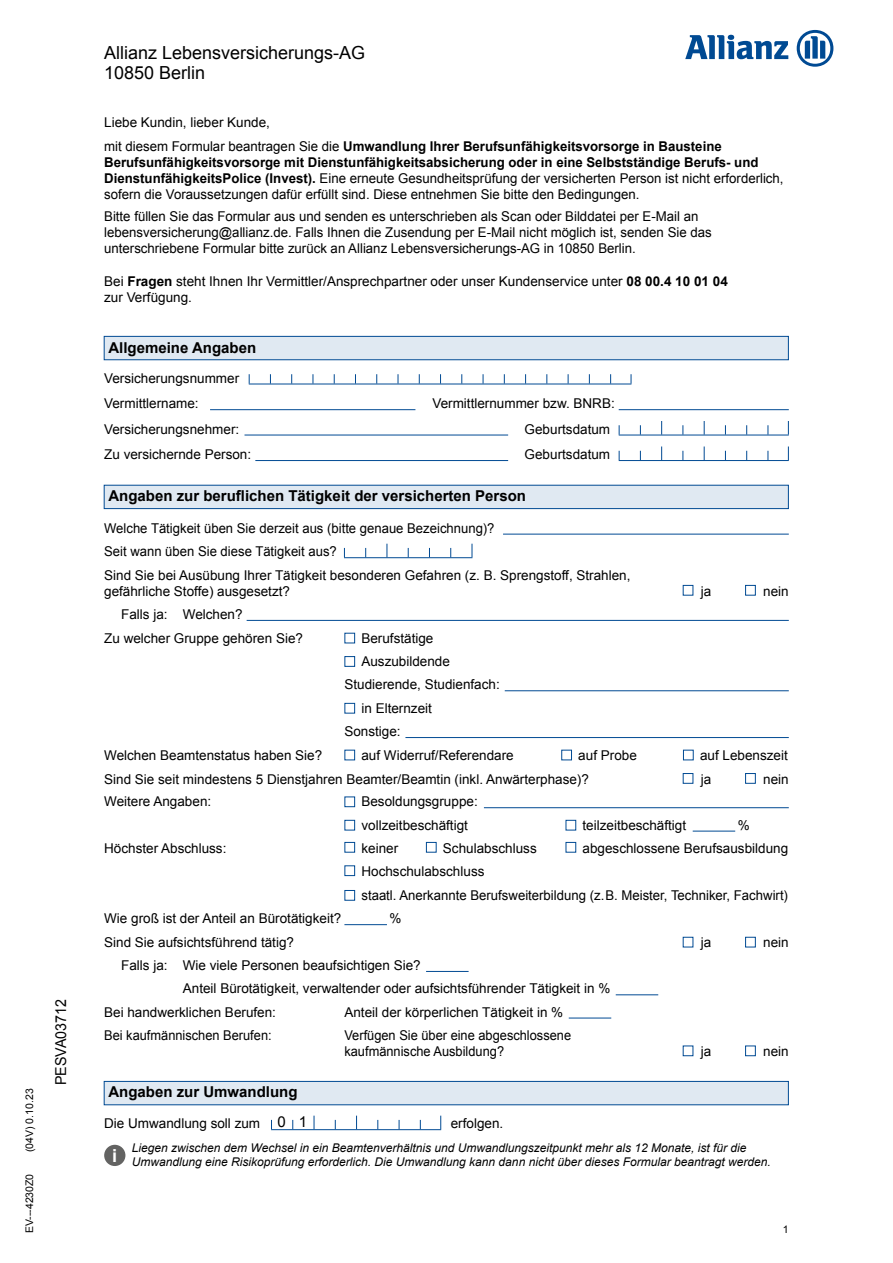
<style>
.page{position:relative;width:893px;height:1263px;background:#fff}
.page>*{position:absolute;margin:0;border:0;box-sizing:border-box;transform-origin:0 0}
.t1{font:18px/19.2px "Arial";color:#000}
.t2{font:700 18px "Arial";color:#fff}
.t3{font:700 15px "Arial";color:#000}
.t4{font:15px "Arial";color:#000;scale:.95 1}
.t5{font:13.5px/15.9px "Arial";color:#000}
.t6{font:13.5px/15.9px "Arial";color:#000;scale:.95 1}
.t7{font:italic 12px/13.8px "Arial";color:#000}
.t8{font:10.5px "Arial";color:#000}
.s1{font-weight:700}
.s2{font-size:15px}
</style>
<div class="page">
<div style="left:104px;top:336px;width:685px;height:24px;background:#e0e9f2;border:1px solid #004a93"></div>
<div style="left:104px;top:485px;width:685px;height:24px;background:#e0e9f2;border:1px solid #004a93"></div>
<div style="left:104px;top:1081px;width:685px;height:24px;background:#e0e9f2;border:1px solid #004a93"></div>
<svg style="left:685px;top:35px;width:103px;height:24px"></svg>
<svg style="left:797px;top:30px;width:36px;height:37px"></svg>
<div style="left:683px;top:585px;width:10px;height:11px;border:1px solid #004a93"></div>
<div style="left:745px;top:585px;width:11px;height:11px;border:1px solid #004a93"></div>
<div style="left:683px;top:773px;width:10px;height:11px;border:1px solid #004a93"></div>
<div style="left:745px;top:773px;width:11px;height:11px;border:1px solid #004a93"></div>
<div style="left:745px;top:1045px;width:11px;height:11px;border:1px solid #004a93"></div>
<hr style="left:249px;top:384px;width:382px;height:1px;background:#004a93">
<hr style="left:244px;top:435px;width:264px;height:1px;background:#004a93">
<hr style="left:503px;top:534px;width:286px;height:1px;background:#004a93">
<hr style="left:619px;top:435px;width:170px;height:1px;background:#004a93">
<hr style="left:619px;top:460px;width:170px;height:1px;background:#004a93">
<hr style="left:255px;top:460px;width:253px;height:1px;background:#004a93">
<hr style="left:210px;top:409px;width:205px;height:1px;background:#004a93">
<hr style="left:619px;top:409px;width:170px;height:1px;background:#004a93">
<hr style="left:247px;top:620px;width:542px;height:1px;background:#004a93">
<hr style="left:505px;top:690px;width:284px;height:1px;background:#004a93">
<hr style="left:405px;top:737px;width:384px;height:1px;background:#004a93">
<hr style="left:484px;top:807px;width:305px;height:1px;background:#004a93">
<hr style="left:693px;top:831px;width:42px;height:1px;background:#004a93">
<hr style="left:344px;top:924px;width:43px;height:1px;background:#004a93">
<hr style="left:426px;top:971px;width:43px;height:1px;background:#004a93">
<hr style="left:616px;top:994px;width:42px;height:1px;background:#004a93">
<hr style="left:569px;top:1017px;width:42px;height:1px;background:#004a93">
<div style="left:745px;top:937px;width:11px;height:10px;border:1px solid #004a93"></div>
<div style="left:344px;top:633px;width:11px;height:10px;border:1px solid #004a93"></div>
<div style="left:344px;top:750px;width:11px;height:10px;border:1px solid #004a93"></div>
<div style="left:561px;top:750px;width:11px;height:10px;border:1px solid #004a93"></div>
<div style="left:683px;top:750px;width:11px;height:10px;border:1px solid #004a93"></div>
<div style="left:344px;top:703px;width:11px;height:10px;border:1px solid #004a93"></div>
<div style="left:344px;top:796px;width:11px;height:11px;border:1px solid #004a93"></div>
<div style="left:344px;top:865px;width:11px;height:11px;border:1px solid #004a93"></div>
<div style="left:426px;top:842px;width:11px;height:11px;border:1px solid #004a93"></div>
<div style="left:566px;top:842px;width:10px;height:11px;border:1px solid #004a93"></div>
<div style="left:344px;top:842px;width:11px;height:11px;border:1px solid #004a93"></div>
<div style="left:344px;top:890px;width:11px;height:11px;border:1px solid #004a93"></div>
<div style="left:344px;top:820px;width:11px;height:10px;border:1px solid #004a93"></div>
<div style="left:566px;top:820px;width:10px;height:10px;border:1px solid #004a93"></div>
<div style="left:344px;top:656px;width:11px;height:11px;border:1px solid #004a93"></div>
<div style="left:104px;top:1145px;width:21px;height:21px;background:#636362;border-radius:50%"></div>
<svg style="left:661px;top:421px;width:1px;height:14px"></svg>
<svg style="left:661px;top:446px;width:1px;height:14px"></svg>
<svg style="left:704px;top:421px;width:1px;height:14px"></svg>
<svg style="left:704px;top:446px;width:1px;height:14px"></svg>
<svg style="left:788px;top:421px;width:1px;height:14px"></svg>
<hr style="left:271px;top:1129px;width:170px;height:1px;background:#004a93">
<svg style="left:314px;top:1116px;width:1px;height:13px"></svg>
<svg style="left:356px;top:1116px;width:1px;height:13px"></svg>
<svg style="left:440px;top:1116px;width:1px;height:13px"></svg>
<svg style="left:788px;top:446px;width:1px;height:14px"></svg>
<hr style="left:344px;top:557px;width:128px;height:1px;background:#004a93">
<svg style="left:472px;top:544px;width:1px;height:13px"></svg>
<svg style="left:387px;top:544px;width:1px;height:13px"></svg>
<p class="t8" style="left:23px;top:1152px;width:65px;rotate:-90deg">(04V) 0.10.23</p>
<p class="t8" style="left:23px;top:1233px;width:61px;rotate:-90deg">EV---4230Z0</p>
<p class="t4" style="left:51px;top:1085px;width:92px;rotate:-90deg">PESVA03712</p>
<h1 class="t1" style="left:104px;top:44px;width:263px">Allianz Lebensversicherungs-AG<br>10850 Berlin</h1>
<p class="t5" style="left:104px;top:110px;width:619px;line-height:24.5px">Liebe Kundin, lieber Kunde,<br>mit diesem Formular beantragen Sie die <span class="s1">Umwandlung Ihrer Berufsunfähigkeitsvorsorge in Bausteine</span></p>
<p class="t5" style="left:104px;top:155px;width:681px"><span class="s1">Berufsunfähigkeitsvorsorge mit Dienstunfähigkeitsabsicherung oder in eine Selbstständige Berufs- und<br>DienstunfähigkeitsPolice (Invest).</span> Eine erneute Gesundheitsprüfung der versicherten Person ist nicht erforderlich, sofern die Voraussetzungen dafür erfüllt sind. Diese entnehmen Sie bitte den Bedingungen.</p>
<p class="t5" style="left:104px;top:209px;width:609px">Bitte füllen Sie das Formular aus und senden es unterschrieben als Scan oder Bilddatei per E-Mail an lebensversicherung@allianz.de. Falls Ihnen die Zusendung per E-Mail nicht möglich ist, senden Sie das unterschriebene Formular bitte zurück an Allianz Lebensversicherungs-AG in 10850 Berlin.</p>
<p class="t5" style="left:104px;top:274px;width:625px">Bei <span class="s1">Fragen</span> steht Ihnen Ihr Vermittler/Ansprechpartner oder unser Kundenservice unter <span class="s1">08 00.4 10 01 04 </span>zur Verfügung.</p>
<p class="t3" style="left:108px;top:338px;width:149px">Allgemeine Angaben</p>
<p class="t5" style="left:104px;top:370px;width:137px">Versicherungsnummer</p>
<p class="t5" style="left:104px;top:396px;width:96px">Vermittlername:</p>
<p class="t5" style="left:432px;top:396px;width:184px">Vermittlernummer bzw. BNRB:</p>
<p class="t5" style="left:104px;top:416px;width:149px;line-height:25.5px">Versicherungsnehmer:<br>Zu versichernde Person:</p>
<p class="t5" style="left:525px;top:421px;width:87px">Geburtsdatum</p>
<p class="t5" style="left:525px;top:447px;width:87px">Geburtsdatum</p>
<p class="t3" style="left:108px;top:486px;width:419px">Angaben zur beruflichen Tätigkeit der versicherten Person</p>
<p class="t5" style="left:104px;top:517px;width:528px;line-height:23.4px">Welche Tätigkeit üben Sie derzeit aus (bitte genaue Bezeichnung)?<br>Seit wann üben Sie diese Tätigkeit aus?<br>Sind Sie bei Ausübung Ihrer Tätigkeit besonderen Gefahren (z. B. Sprengstoff, Strahlen,</p>
<p class="t5" style="left:104px;top:583px;width:187px">gefährliche Stoffe) ausgesetzt?</p>
<p class="t5" style="left:701px;top:583px;width:12px">ja</p>
<p class="t5" style="left:763px;top:583px;width:27px">nein</p>
<p class="t5" style="left:121px;top:606px;width:48px">Falls ja:</p>
<p class="t5" style="left:183px;top:606px;width:61px">Welchen?</p>
<p class="t5" style="left:104px;top:630px;width:200px">Zu welcher Gruppe gehören Sie?</p>
<p class="t5" style="left:361px;top:630px;width:74px">Berufstätige</p>
<p class="t5" style="left:361px;top:653px;width:90px">Auszubildende</p>
<p class="t5" style="left:344px;top:677px;width:157px">Studierende, Studienfach:</p>
<p class="t5" style="left:344px;top:724px;width:58px">Sonstige:</p>
<p class="t5" style="left:361px;top:700px;width:72px">in Elternzeit</p>
<p class="t5" style="left:361px;top:747px;width:154px">auf Widerruf/Referendare</p>
<p class="t5" style="left:578px;top:747px;width:60px">auf Probe</p>
<p class="t5" style="left:700px;top:747px;width:89px">auf Lebenszeit</p>
<p class="t5" style="left:104px;top:747px;width:220px">Welchen Beamtenstatus haben Sie?</p>
<p class="t5" style="left:104px;top:794px;width:109px">Weitere Angaben:</p>
<p class="t5" style="left:104px;top:840px;width:124px">Höchster Abschluss:</p>
<p class="t5" style="left:104px;top:771px;width:486px">Sind Sie seit mindestens 5 Dienstjahren Beamter/Beamtin (inkl. Anwärterphase)?</p>
<p class="t5" style="left:701px;top:771px;width:12px">ja</p>
<p class="t5" style="left:763px;top:771px;width:27px">nein</p>
<p class="t5" style="left:361px;top:794px;width:118px">Besoldungsgruppe:</p>
<p class="t5" style="left:738px;top:817px;width:14px">%</p>
<p class="t5" style="left:361px;top:817px;width:108px">vollzeitbeschäftigt</p>
<p class="t5" style="left:583px;top:817px;width:105px">teilzeitbeschäftigt</p>
<p class="t5" style="left:361px;top:840px;width:38px">keiner</p>
<p class="t5" style="left:443px;top:840px;width:95px">Schulabschluss</p>
<p class="t5" style="left:583px;top:840px;width:207px">abgeschlossene Berufsausbildung</p>
<p class="t5" style="left:361px;top:887px;width:428px">staatl. Anerkannte Berufsweiterbildung (z.B. Meister, Techniker, Fachwirt)</p>
<p class="t5" style="left:361px;top:864px;width:125px">Hochschulabschluss</p>
<p class="t5" style="left:104px;top:906px;width:239px;line-height:24.2px">Wie groß ist der Anteil an Bürotätigkeit?<br>Sind Sie aufsichtsführend tätig?</p>
<p class="t5" style="left:389px;top:911px;width:14px">%</p>
<p class="t5" style="left:183px;top:957px;width:239px">Wie viele Personen beaufsichtigen Sie?</p>
<p class="t5" style="left:183px;top:981px;width:429px">Anteil Bürotätigkeit, verwaltender oder aufsichtsführender Tätigkeit in %</p>
<p class="t5" style="left:104px;top:1004px;width:173px">Bei handwerklichen Berufen:</p>
<p class="t5" style="left:344px;top:1004px;width:220px">Anteil der körperlichen Tätigkeit in %</p>
<p class="t6" style="left:104px;top:1028px;width:178px">Bei kaufmännischen Berufen:</p>
<p class="t6" style="left:344px;top:1028px;width:240px">Verfügen Sie über eine abgeschlossene kaufmännische Ausbildung?</p>
<p class="t5" style="left:121px;top:957px;width:48px">Falls ja:</p>
<p class="t3" style="left:108px;top:1082px;width:191px">Angaben zur Umwandlung</p>
<p class="t5" style="left:104px;top:1116px;width:204px">Die Umwandlung soll zum <span class="s2">0 1</span></p>
<p class="t5" style="left:451px;top:1116px;width:54px">erfolgen.</p>
<p class="t5" style="left:701px;top:935px;width:12px">ja</p>
<p class="t5" style="left:763px;top:935px;width:27px">nein</p>
<p class="t5" style="left:701px;top:1043px;width:12px">ja</p>
<p class="t5" style="left:763px;top:1043px;width:27px">nein</p>
<h1 class="t2" style="left:112px;top:1144px;width:7px">i</h1>
<p class="t7" style="left:132px;top:1141px;width:640px">Liegen zwischen dem Wechsel in ein Beamtenverhältnis und Umwandlungszeitpunkt mehr als 12 Monate, ist für die<br>Umwandlung eine Risikoprüfung erforderlich. Die Umwandlung kann dann nicht über dieses Formular beantragt werden.</p>
<p class="t8" style="left:783px;top:1223px;width:7px">1</p>
</div>
